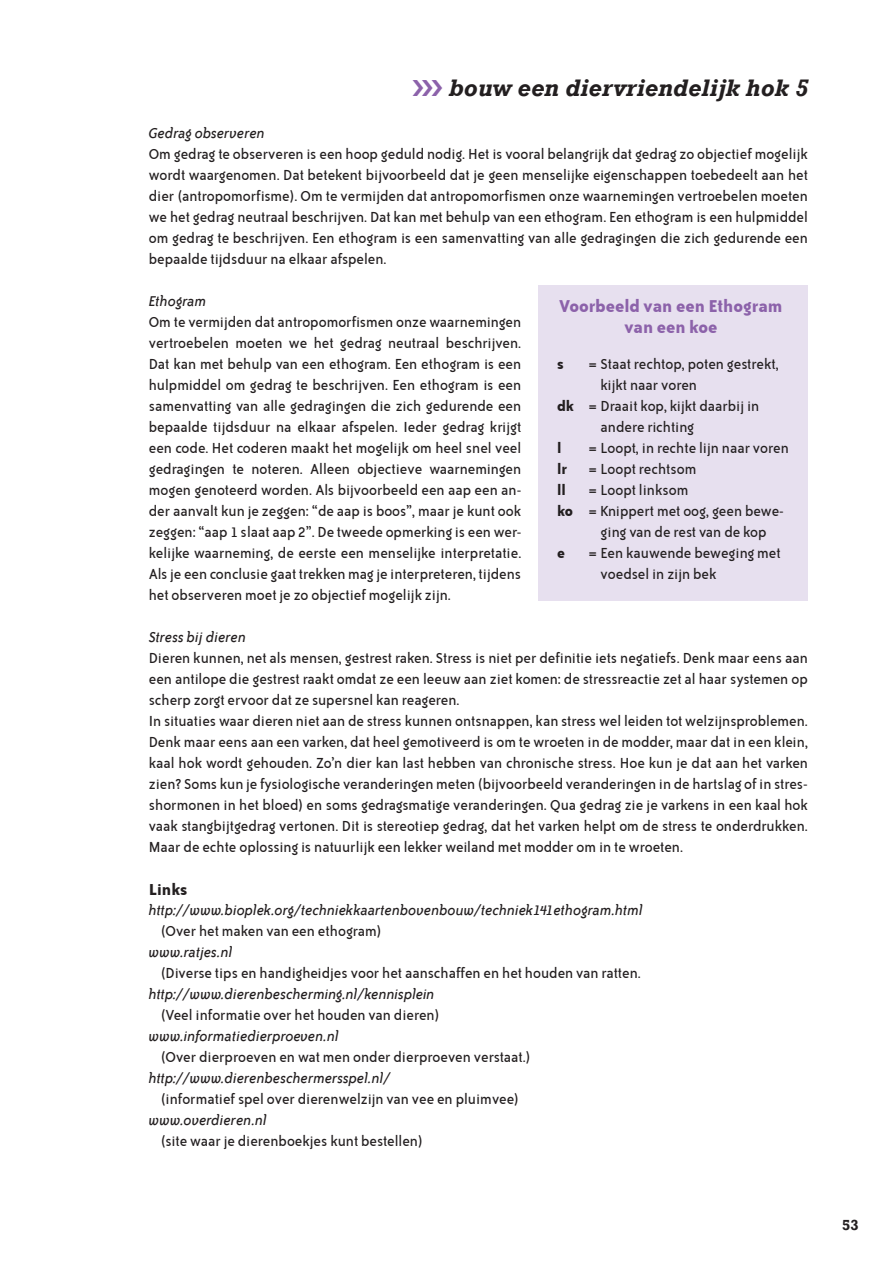
<style>
.page{position:relative;width:893px;height:1263px;background:#fff}
.page>*{position:absolute;margin:0;border:0;box-sizing:border-box;transform-origin:0 0}
.platte_tekst{font:italic 700 24.45px "Rockwell";color:#231f20}
.platte_tekst-2{font:19.5px "Bailey Sans ITCTT Bold";color:#8c62aa}
.tussenkop_vet{font:18px "Bailey Sans ITCTT Bold";color:#231f20}
.platte_tekst-3{font:16.5px/21px "Bailey Sans ITCTT Book";color:#231f20;text-align:justify}
.tab_tekst{font:16.5px/21px "Bailey Sans ITCTT Book";color:#231f20}
.tab_tekst-2{font:italic 16.5px "Bailey Sans ITC";color:#231f20}
.tussenkop_schuin{font:italic 16.5px "Bailey Sans ITC";color:#231f20}
.platte_tekst-4{font:16.5px "Bailey Sans ITCTT Bold";color:#231f20}
.t1{font:700 15px "Rockwell";color:#231f20}
</style>
<div class="page">
<div style="left:538px;top:285px;width:270px;height:315px;background:#e7e0ef"></div>
<p class="platte_tekst" style="left:449px;top:73px;width:361px">bouw een diervriendelijk hok 5</p>
<p class="tussenkop_schuin" style="left:149px;top:124px;width:118px">Gedrag observeren</p>
<p class="platte_tekst-3" style="left:149px;top:144px;width:661px">Om gedrag te observeren is een hoop geduld nodig. Het is vooral belangrijk dat gedrag zo objectief mogelijk wordt waargenomen. Dat betekent bijvoorbeeld dat je geen menselijke eigenschappen toebedeelt aan het dier (antropomorfisme). Om te vermijden dat antropomorfismen onze waarnemingen vertroebelen moeten we het gedrag neutraal beschrijven. Dat kan met behulp van een ethogram. Een ethogram is een hulpmiddel om gedrag te beschrijven. Een ethogram is een samenvatting van alle gedragingen die zich gedurende een bepaalde tijdsduur na elkaar afspelen.</p>
<p class="tussenkop_schuin" style="left:149px;top:292px;width:59px">Ethogram</p>
<p class="platte_tekst-3" style="left:149px;top:312px;width:374px">Om te vermijden dat antropomorfismen onze waarnemingen vertroebelen moeten we het gedrag neutraal beschrijven.<br>Dat kan met behulp van een ethogram. Een ethogram is een hulpmiddel om gedrag te beschrijven. Een ethogram is een samenvatting van alle gedragingen die zich gedurende een bepaalde tijdsduur na elkaar afspelen. Ieder gedrag krijgt een code. Het coderen maakt het mogelijk om heel snel veel gedragingen te noteren. Alleen objectieve waarnemingen mogen genoteerd worden. Als bijvoorbeeld een aap een an&shy;der aanvalt kun je zeggen: “de aap is boos”, maar je kunt ook zeggen: “aap 1 slaat aap 2”. De tweede opmerking is een wer&shy;kelijke waarneming, de eerste een menselijke interpretatie.<br>Als je een conclusie gaat trekken mag je interpreteren, tijdens het observeren moet je zo objectief mogelijk zijn.</p>
<p class="tussenkop_schuin" style="left:149px;top:628px;width:99px">Stress bij dieren</p>
<p class="platte_tekst-3" style="left:149px;top:648px;width:660px">Dieren kunnen, net als mensen, gestrest raken. Stress is niet per definitie iets negatiefs. Denk maar eens aan een antilope die gestrest raakt omdat ze een leeuw aan ziet komen: de stressreactie zet al haar systemen op scherp zorgt ervoor dat ze supersnel kan reageren.</p>
<p class="platte_tekst-3" style="left:149px;top:711px;width:661px">In situaties waar dieren niet aan de stress kunnen ontsnappen, kan stress wel leiden tot welzijnsproblemen.<br>Denk maar eens aan een varken, dat heel gemotiveerd is om te wroeten in de modder, maar dat in een klein, kaal hok wordt gehouden. Zo’n dier kan last hebben van chronische stress. Hoe kun je dat aan het varken zien? Soms kun je fysiologische veranderingen meten (bijvoorbeeld veranderingen in de hartslag of in stres&shy;shormonen in het bloed) en soms gedragsmatige veranderingen. Qua gedrag zie je varkens in een kaal hok vaak stangbijtgedrag vertonen. Dit is stereotiep gedrag, dat het varken helpt om de stress te onderdrukken.<br>Maar de echte oplossing is natuurlijk een lekker weiland met modder om in te wroeten.</p>
<p class="tussenkop_vet" style="left:149px;top:879px;width:40px">Links</p>
<p class="tab_tekst-2" style="left:149px;top:901px;width:496px">http://www.bioplek.org/techniekkaartenbovenbouw/techniek141ethogram.html</p>
<p class="tab_tekst" style="left:161px;top:921px;width:222px">(Over het maken van een ethogram)</p>
<p class="tab_tekst-2" style="left:149px;top:943px;width:85px">www.ratjes.nl</p>
<p class="tab_tekst" style="left:161px;top:963px;width:481px">(Diverse tips en handigheidjes voor het aanschaffen en het houden van ratten.</p>
<p class="tab_tekst-2" style="left:149px;top:985px;width:287px">http://www.dierenbescherming.nl/kennisplein</p>
<p class="tab_tekst" style="left:161px;top:1005px;width:280px">(Veel informatie over het houden van dieren)</p>
<p class="tab_tekst-2" style="left:149px;top:1027px;width:192px">www.informatiedierproeven.nl</p>
<p class="tab_tekst" style="left:161px;top:1047px;width:371px">(Over dierproeven en wat men onder dierproeven verstaat.)</p>
<p class="tab_tekst-2" style="left:149px;top:1069px;width:243px">http://www.dierenbeschermersspel.nl/</p>
<p class="tab_tekst" style="left:161px;top:1089px;width:360px">(informatief spel over dierenwelzijn van vee en pluimvee)</p>
<p class="tab_tekst-2" style="left:149px;top:1111px;width:120px">www.overdieren.nl</p>
<p class="tab_tekst" style="left:161px;top:1131px;width:264px">(site waar je dierenboekjes kunt bestellen)</p>
<p class="platte_tekst-2" style="left:559px;top:295px;width:225px">Voorbeeld van een Ethogram</p>
<p class="platte_tekst-2" style="left:624px;top:316px;width:95px">van een koe</p>
<p class="tab_tekst" style="left:601px;top:354px;width:180px;text-indent:-12px">= Staat rechtop, poten gestrekt, kijkt naar voren</p>
<p class="tab_tekst" style="left:601px;top:396px;width:160px;text-indent:-12px">= Draait kop, kijkt daarbij in andere richting</p>
<p class="tab_tekst" style="left:589px;top:438px;width:202px">= Loopt, in rechte lijn naar voren</p>
<p class="tab_tekst" style="left:589px;top:459px;width:109px">= Loopt rechtsom</p>
<p class="tab_tekst" style="left:589px;top:480px;width:101px">= Loopt linksom</p>
<p class="tab_tekst" style="left:589px;top:501px;width:197px;text-align:center">= Knippert met oog, geen bewe&shy;ging van de rest van de kop</p>
<p class="tab_tekst" style="left:601px;top:543px;width:182px;text-indent:-12px">= Een kauwende beweging met voedsel in zijn bek</p>
<p class="platte_tekst-4" style="left:557px;top:355px;width:8px">s</p>
<p class="platte_tekst-4" style="left:557px;top:397px;width:18px">dk</p>
<p class="platte_tekst-4" style="left:557px;top:439px;width:6px">l</p>
<p class="platte_tekst-4" style="left:557px;top:460px;width:11px">lr</p>
<p class="platte_tekst-4" style="left:557px;top:481px;width:10px">ll</p>
<p class="platte_tekst-4" style="left:557px;top:502px;width:18px">ko</p>
<p class="platte_tekst-4" style="left:557px;top:544px;width:9px">e</p>
<p class="t1" style="left:842px;top:1216px;width:18px">53</p>
</div>
